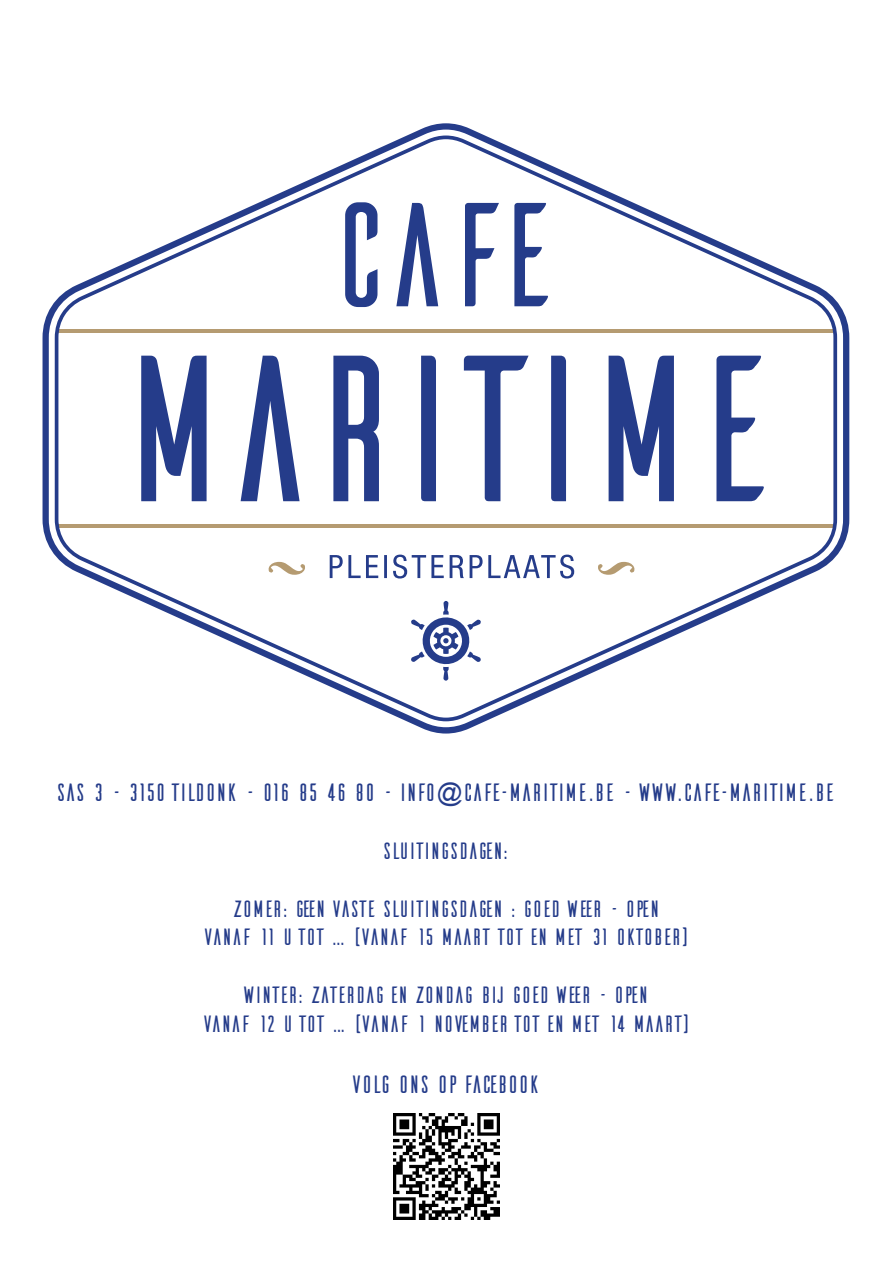
<style>
.page{position:relative;width:893px;height:1263px;background:#fff}
.page>*{position:absolute;margin:0;border:0;box-sizing:border-box;transform-origin:0 0}
.t1{font:25.5px "Ailerons";letter-spacing:-.055em;color:#253c8a}
.t2{font:25.5px "Ailerons";letter-spacing:-.075em;color:#253c8a}
.t3{font:24px "Ailerons";letter-spacing:-.07em;color:#253c8a}
.s1{font-family:"Arial"}
</style>
<div class="page">
<svg style="left:43px;top:123px;width:806px;height:610px"></svg>
<svg style="left:55px;top:136px;width:782px;height:585px"></svg>
<svg style="left:268px;top:555px;width:367px;height:23px"></svg>
<svg style="left:411px;top:601px;width:70px;height:80px"></svg>
<svg style="left:345px;top:202px;width:203px;height:105px"></svg>
<img style="left:393px;top:1113px;width:107px;height:106px">
<p class="t1" style="left:57px;top:776px;width:780px">SAS 3 - 3150 TILDONK - 016 85 46 80 - INFO<span class="s1">@</span>CAFE-MARITIME.BE - WWW.CAFE-MARITIME.BE</p>
<p class="t3" style="left:383px;top:835px;width:128px">SLUITINGSDAGEN:</p>
<p class="t3" style="left:233px;top:893px;width:429px">ZOMER: GEEN VASTE SLUITINGSDAGEN : GOED WEER - OPEN</p>
<p class="t3" style="left:204px;top:921px;width:486px">VANAF 11 U TOT ... (VANAF 15 MAART TOT EN MET 31 OKTOBER)</p>
<p class="t3" style="left:244px;top:979px;width:407px">WINTER: ZATERDAG EN ZONDAG BIJ GOED WEER - OPEN</p>
<p class="t3" style="left:203px;top:1008px;width:488px">VANAF 12 U TOT ... (VANAF 1 NOVEMBER TOT EN MET 14 MAART)</p>
<p class="t2" style="left:352px;top:1068px;width:190px">VOLG ONS OP FACEBOOK</p>
</div>
